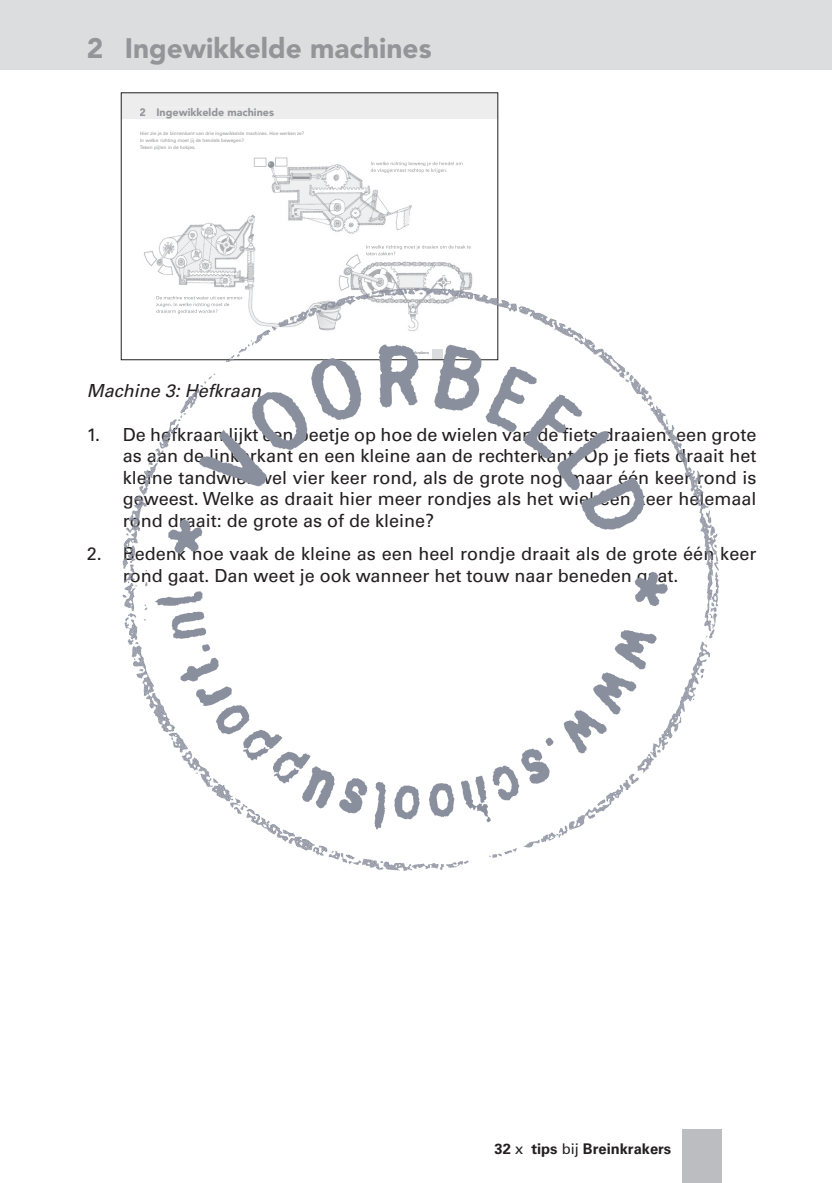
<style>
.page{position:relative;width:832px;height:1183px;background:#fff}
.page>*{position:absolute;margin:0;border:0;box-sizing:border-box;transform-origin:0 0}
.t1{font:900 28px "Avenir";color:#939598}
.t2{font:18px/21.6px "Univers";color:#231f20;text-align:justify}
.t3{font:italic 18px "Univers";color:#231f20}
.t4{font:700 14.8px "Univers";color:#231f20}
.t5{font:900 10.8px "Avenir";color:#939598}
.t6{font:4.6px/6.8px "Univers";color:#939598}
.t7{font:700 4px "Univers";color:#939598}
.s1{font-weight:400}
</style>
<div class="page">
<div style="left:681px;top:1129px;width:40px;height:54px;background:#bcbdc0"></div>
<div style="left:0;top:0;width:831px;height:70px;background:#dcdddf"></div>
<div style="left:123px;top:94px;width:373px;height:25px;background:#ededee"></div>
<div style="left:140px;top:108px;width:5px;height:8px;background:#ededee"></div>
<div style="left:157px;top:108px;width:117px;height:10px;background:#ededee"></div>
<img style="left:162px;top:157px;width:301px;height:84px">
<img style="left:390px;top:162px;width:16px;height:4px">
<img style="left:408px;top:162px;width:17px;height:4px">
<img style="left:439px;top:162px;width:14px;height:3px">
<svg style="left:455px;top:163px;width:7px;height:2px"></svg>
<svg style="left:370px;top:162px;width:18px;height:10px"></svg>
<img style="left:377px;top:168px;width:28px;height:5px">
<img style="left:407px;top:168px;width:16px;height:5px">
<svg style="left:425px;top:162px;width:12px;height:10px"></svg>
<img style="left:431px;top:168px;width:15px;height:5px">
<img style="left:120px;top:241px;width:599px;height:630px">
<p class="t1" style="left:87px;top:31px;width:346px">2 Ingewikkelde machines</p>
<p class="t5" style="left:139px;top:106px;width:136px">2 Ingewikkelde machines</p>
<p class="t6" style="left:140px;top:130px;width:166px">Hier zie je de binnenkant van drie ingewikkelde machines. Hoe werken ze?<br>In welke richting moet jij de hendels bewegen?<br>Teken pijlen in de hokjes.</p>
<p class="t7" style="left:399px;top:351px;width:31px">32 Breinkrakers</p>
<p class="t3" style="left:87px;top:380px;width:176px">Machine 3: Hefkraan</p>
<p class="t2" style="left:123px;top:423px;width:635px;text-indent:-36px">1. De hefkraan lijkt een beetje op hoe de wielen van de fiets draaien: een grote as aan de linkerkant en een kleine aan de rechterkant. Op je fiets draait het kleine tandwiel wel vier keer rond, als de grote nog maar één keer rond is geweest. Welke as draait hier meer rondjes als het wiel één keer helemaal rond draait: de grote as of de kleine?</p>
<p class="t2" style="left:123px;top:543px;width:634px;text-indent:-36px">2. Bedenk hoe vaak de kleine as een heel rondje draait als de grote één keer rond gaat. Dan weet je ook wanneer het touw naar beneden gaat.</p>
<p class="t4" style="left:494px;top:1140px;width:178px">32 <span class="s1">x</span> tips <span class="s1">bij</span> Breinkrakers</p>
</div>
